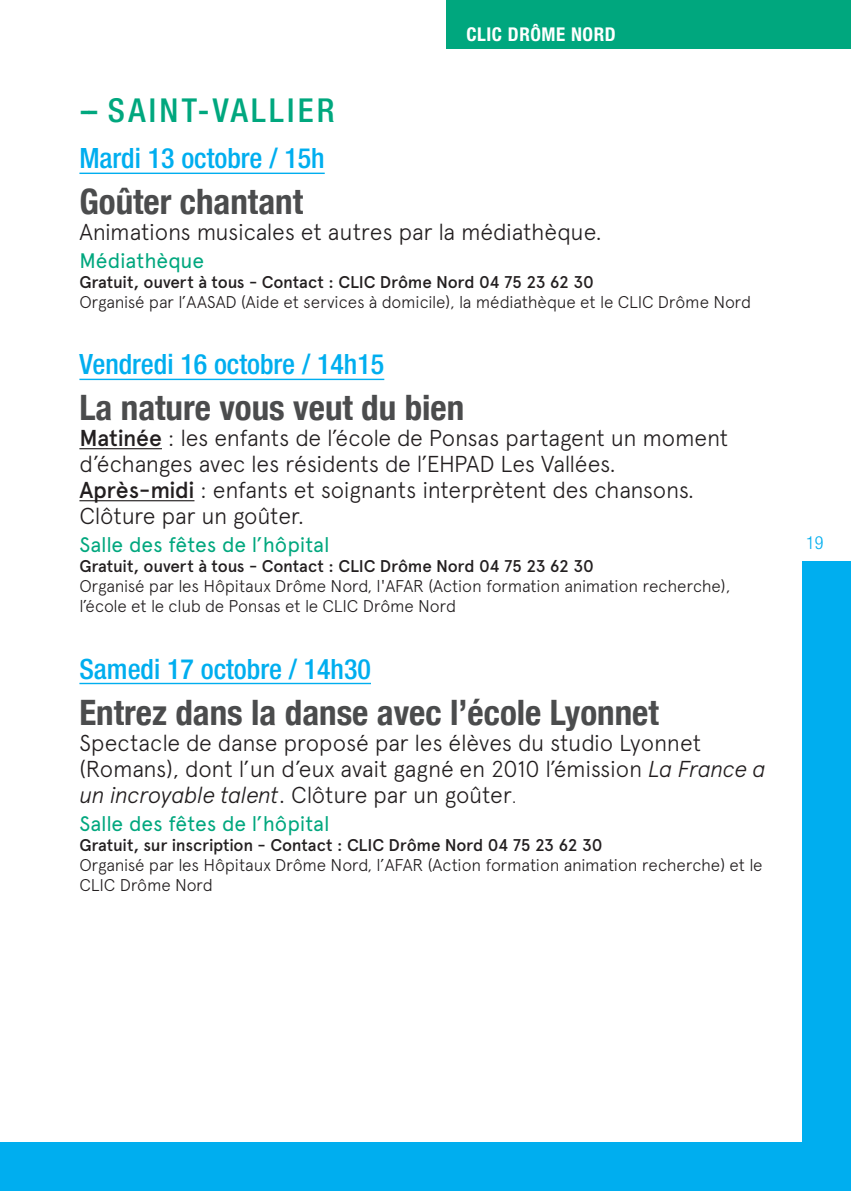
<style>
.page{position:relative;width:851px;height:1191px;background:#fff}
.page>*{position:absolute;margin:0;border:0;box-sizing:border-box;transform-origin:0 0}
.t1{font:700 condensed 35px "Helvetica Neue";color:#4b4c4d}
.t2{font:500 condensed 33px "Helvetica Neue";letter-spacing:.1em;color:#00a77e}
.t3{font:500 condensed 28px "Helvetica Neue";color:#00aeef}
.t4{font:300 23px/26px "Apercu";letter-spacing:-.015em;color:#231f20}
.t5{font:21px "Apercu";letter-spacing:-.005em;color:#00a77e}
.t6{font:700 condensed 19px "Helvetica Neue LT";letter-spacing:.03em;color:#fff}
.t7{font:300 condensed 18px "Helvetica Neue";color:#00aeef}
.t8{font:300 17px/20px "Apercu";letter-spacing:-.01em;color:#231f20}
.t9{font:500 17px "Apercu";letter-spacing:-.015em;color:#231f20}
.s1{font-weight:500}
.s2{font-style:italic}
.s3{font-size:17px}
</style>
<div class="page">
<div style="left:446px;top:0;width:404px;height:48px;background:#00a77e"></div>
<div style="left:802px;top:561px;width:48px;height:630px;background:#00aeef"></div>
<div style="left:0;top:1142px;width:850px;height:49px;background:#00aeef"></div>
<hr style="left:79px;top:173px;width:246px;height:1px;background:#00aeef">
<hr style="left:79px;top:379px;width:305px;height:1px;background:#00aeef">
<hr style="left:79px;top:448px;width:83px;height:1px;background:#231f20">
<hr style="left:79px;top:500px;width:115px;height:1px;background:#231f20">
<hr style="left:79px;top:683px;width:292px;height:1px;background:#00aeef">
<p class="t6" style="left:466px;top:23px;width:151px">CLIC DRÔME NORD</p>
<h2 class="t2" style="left:79px;top:91px;width:257px">-- SAINT-VALLIER</h2>
<p class="t3" style="left:79px;top:142px;width:247px">Mardi 13 octobre / 15h</p>
<h1 class="t1" style="left:79px;top:173px;width:225px">Goûter chantant</h1>
<p class="t4" style="left:79px;top:219px;width:524px">Animations musicales et autres par la médiathèque.</p>
<p class="t5" style="left:79px;top:248px;width:126px">Médiathèque</p>
<p class="t9" style="left:79px;top:272px;width:516px">Gratuit, ouvert à tous - Contact : CLIC Drôme Nord 04 75 23 62 30</p>
<p class="t8" style="left:79px;top:292px;width:673px">Organisé par l’AASAD (Aide et services à domicile), la médiathèque et le CLIC Drôme Nord</p>
<p class="t3" style="left:79px;top:348px;width:306px">Vendredi 16 octobre / 14h15</p>
<h1 class="t1" style="left:79px;top:379px;width:386px">La nature vous veut du bien</h1>
<p class="t4" style="left:79px;top:425px;width:650px"><span class="s1">Matinée</span> : les enfants de l’école de Ponsas partagent un moment d’échanges avec les résidents de l’EHPAD Les Vallées.<br><span class="s1">Après-midi</span> : enfants et soignants interprètent des chansons.<br>Clôture par un goûter.</p>
<p class="t5" style="left:79px;top:532px;width:251px">Salle des fêtes de l’hôpital</p>
<p class="t9" style="left:79px;top:556px;width:516px">Gratuit, ouvert à tous - Contact : CLIC Drôme Nord 04 75 23 62 30</p>
<p class="t8" style="left:79px;top:576px;width:652px">Organisé par les Hôpitaux Drôme Nord, l'AFAR (Action formation animation recherche), l’école et le club de Ponsas et le CLIC Drôme Nord</p>
<p class="t3" style="left:79px;top:652px;width:293px">Samedi 17 octobre / 14h30</p>
<h1 class="t1" style="left:79px;top:683px;width:580px">Entrez dans la danse avec l’école Lyonnet</h1>
<p class="t4" style="left:79px;top:729px;width:688px">Spectacle de danse proposé par les élèves du studio Lyonnet (Romans), dont l’un d’eux avait gagné en 2010 l’émission <span class="s2">La France a un incroyable talent</span>. Clôture par un goûter<span class="s3">.</span></p>
<p class="t5" style="left:79px;top:810px;width:251px">Salle des fêtes de l’hôpital</p>
<p class="t9" style="left:79px;top:834px;width:524px">Gratuit, sur inscription - Contact : CLIC Drôme Nord 04 75 23 62 30</p>
<p class="t8" style="left:79px;top:854px;width:684px">Organisé par les Hôpitaux Drôme Nord, l’AFAR (Action formation animation recherche) et le<br>CLIC Drôme Nord</p>
<p class="t7" style="left:806px;top:532px;width:19px">19</p>
</div>
